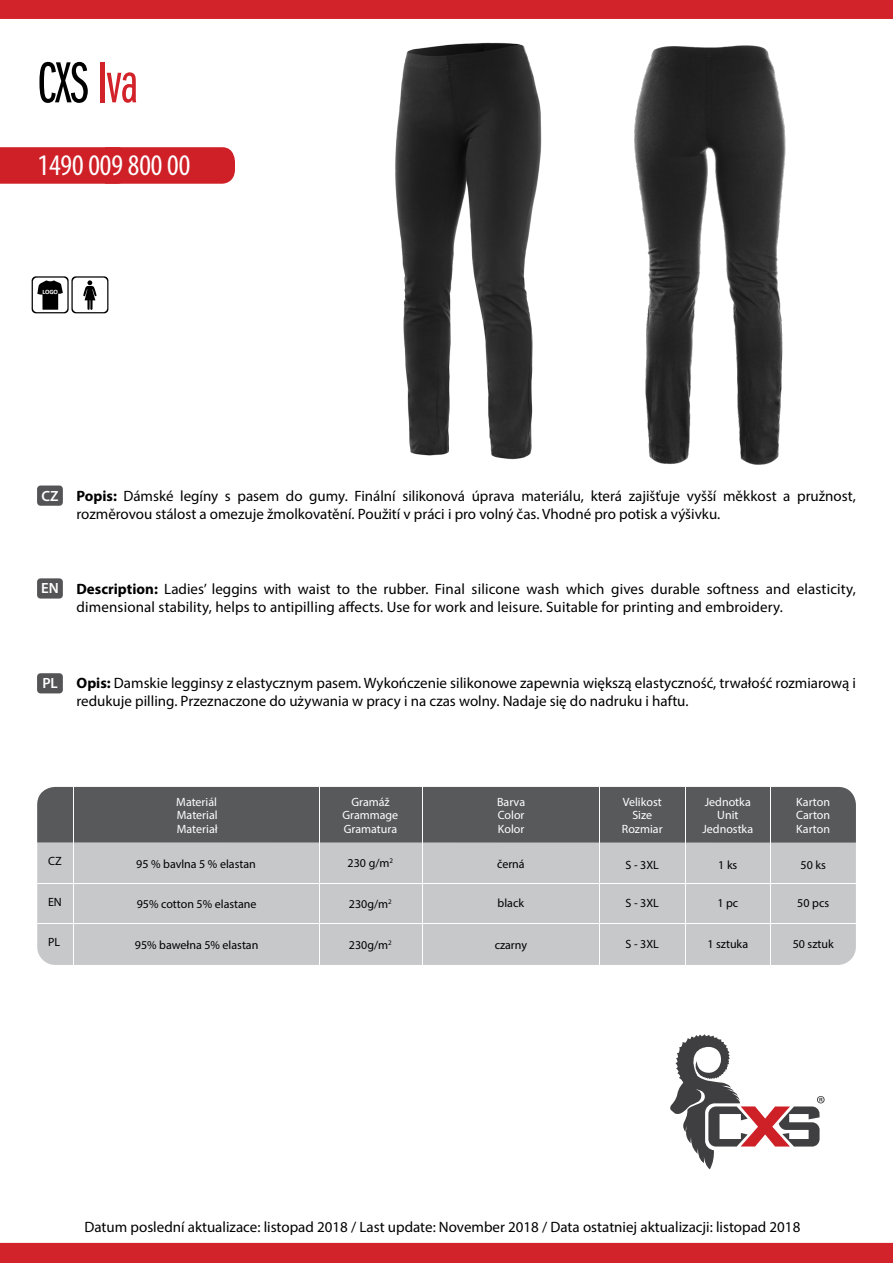
<style>
.page{position:relative;width:893px;height:1263px;background:#fff}
.page>*{position:absolute;margin:0;border:0;box-sizing:border-box;transform-origin:0 0}
.t1{font:60px "Franklin Got Itc DOT Boo Ext Com";letter-spacing:-.01em;color:#000}
.t2{font:condensed 30px "Myriad Pro";color:#fff}
.t3{font:15px/18px "Myriad Pro";color:#000}
.t4{font:600 14.85px "Myriad Pro";color:#fff}
.t5{font:12px "Myriad Pro";color:#000}
.t6{font:12px/13.5px "Myriad Pro";color:#fff;text-align:center}
.t7{font:700 6.6px "Calibri";color:#fff}
.s1{color:#d2232a}
.s2{font-weight:700}
</style>
<div class="page">
<div style="left:0;top:147px;width:235px;height:37px;background:#cf2027"></div>
<img style="left:634px;top:45px;width:152px;height:420px">
<img style="left:395px;top:42px;width:147px;height:418px">
<svg style="left:670px;top:1034px;width:155px;height:135px"></svg>
<div style="left:37px;top:485px;width:26px;height:21px;background:#545456;border-radius:3px"></div>
<div style="left:37px;top:578px;width:26px;height:21px;background:#545456;border-radius:3px"></div>
<div style="left:37px;top:673px;width:26px;height:20px;background:#545456;border-radius:3px"></div>
<div style="left:0;top:0;width:893px;height:19px;background:#d2232a"></div>
<div style="left:0;top:1243px;width:893px;height:20px;background:#d2232a"></div>
<svg style="left:31px;top:276px;width:78px;height:38px"></svg>
<div style="left:37px;top:787px;width:819px;height:178px;background:#c7c8ca;border-radius:18px"></div>
<div style="left:37px;top:787px;width:819px;height:55px;background:#58595b"></div>
<hr style="left:770px;top:787px;width:1px;height:178px;background:#fff">
<hr style="left:685px;top:787px;width:1px;height:178px;background:#fff">
<hr style="left:600px;top:787px;width:1px;height:178px;background:#fff">
<hr style="left:422px;top:787px;width:1px;height:178px;background:#fff">
<hr style="left:320px;top:787px;width:1px;height:178px;background:#fff">
<hr style="left:73px;top:787px;width:1px;height:178px;background:#fff">
<hr style="left:37px;top:923px;width:819px;height:1px;background:#fff">
<hr style="left:37px;top:883px;width:819px;height:1px;background:#fff">
<h1 class="t1" style="left:37px;top:51px;width:102px">CXS <span class="s1">Iva</span></h1>
<h2 class="t2" style="left:38px;top:147px;width:154px">1490 009 800 00</h2>
<p class="t7" style="left:43px;top:287px;width:17px">LOGO</p>
<p class="t4" style="left:42px;top:486px;width:19px">CZ</p>
<p class="t3" style="left:77px;top:486px;width:781px"><span class="s2">Popis:</span> Dámské legíny s pasem do gumy. Finální silikonová úprava materiálu, která zajišťuje vyšší měkkost a pružnost, rozměrovou stálost a omezuje žmolkovatění. Použití v práci i pro volný čas. Vhodné pro potisk a výšivku.</p>
<p class="t4" style="left:41px;top:579px;width:19px">EN</p>
<p class="t3" style="left:77px;top:579px;width:781px"><span class="s2">Description:</span> Ladies’ leggins with waist to the rubber. Final silicone wash which gives durable softness and elasticity, dimensional stability, helps to antipilling affects. Use for work and leisure. Suitable for printing and embroidery.</p>
<p class="t4" style="left:42px;top:674px;width:17px">PL</p>
<p class="t3" style="left:77px;top:674px;width:781px"><span class="s2">Opis:</span> Damskie legginsy z elastycznym pasem. Wykończenie silikonowe zapewnia większą elastyczność, trwałość rozmiarową i redukuje pilling. Przeznaczone do używania w pracy i na czas wolny. Nadaje się do nadruku i haftu.</p>
<p class="t6" style="left:176px;top:795px;width:42px">Materiál</p>
<p class="t6" style="left:177px;top:808px;width:42px">Material</p>
<p class="t6" style="left:342px;top:795px;width:57px">Gramáž<br>Grammage</p>
<p class="t6" style="left:177px;top:822px;width:42px">Materiał</p>
<p class="t6" style="left:344px;top:822px;width:55px">Gramatura</p>
<p class="t6" style="left:497px;top:795px;width:30px">Barva</p>
<p class="t6" style="left:498px;top:822px;width:28px">Kolor</p>
<p class="t6" style="left:498px;top:808px;width:28px">Color</p>
<p class="t6" style="left:623px;top:795px;width:40px">Velikost</p>
<p class="t6" style="left:705px;top:795px;width:48px">Jednotka</p>
<p class="t6" style="left:796px;top:795px;width:35px">Karton</p>
<p class="t6" style="left:632px;top:808px;width:21px">Size</p>
<p class="t6" style="left:717px;top:808px;width:23px">Unit</p>
<p class="t6" style="left:796px;top:808px;width:36px">Carton</p>
<p class="t6" style="left:622px;top:822px;width:42px">Rozmiar</p>
<p class="t6" style="left:702px;top:822px;width:52px">Jednostka</p>
<p class="t6" style="left:796px;top:822px;width:35px">Karton</p>
<p class="t5" style="left:48px;top:854px;width:15px">CZ</p>
<p class="t5" style="left:136px;top:856px;width:121px">95 % bavlna 5 % elastan</p>
<p class="t5" style="left:348px;top:856px;width:47px">230 g/m<sup>2</sup></p>
<p class="t5" style="left:497px;top:857px;width:29px">černá</p>
<p class="t5" style="left:626px;top:858px;width:35px">S - 3XL</p>
<p class="t5" style="left:718px;top:858px;width:21px">1 ks</p>
<p class="t5" style="left:801px;top:858px;width:27px">50 ks</p>
<p class="t5" style="left:48px;top:894px;width:15px">EN</p>
<p class="t5" style="left:48px;top:935px;width:14px">PL</p>
<p class="t5" style="left:137px;top:896px;width:121px">95% cotton 5% elastane</p>
<p class="t5" style="left:135px;top:937px;width:125px">95% bawełna 5% elastan</p>
<p class="t5" style="left:349px;top:896px;width:44px">230g/m<sup>2</sup></p>
<p class="t5" style="left:349px;top:937px;width:44px">230g/m<sup>2</sup></p>
<p class="t5" style="left:498px;top:895px;width:28px">black</p>
<p class="t5" style="left:495px;top:937px;width:34px">czarny</p>
<p class="t5" style="left:626px;top:896px;width:35px">S - 3XL</p>
<p class="t5" style="left:626px;top:937px;width:35px">S - 3XL</p>
<p class="t5" style="left:717px;top:896px;width:22px">1 pc</p>
<p class="t5" style="left:707px;top:937px;width:42px">1 sztuka</p>
<p class="t5" style="left:797px;top:896px;width:33px">50 pcs</p>
<p class="t5" style="left:793px;top:937px;width:42px">50 sztuk</p>
<p class="t3" style="left:84px;top:1218px;width:717px">Datum poslední aktualizace: listopad 2018 / Last update: November 2018 / Data ostatniej aktualizacji: listopad 2018</p>
</div>
